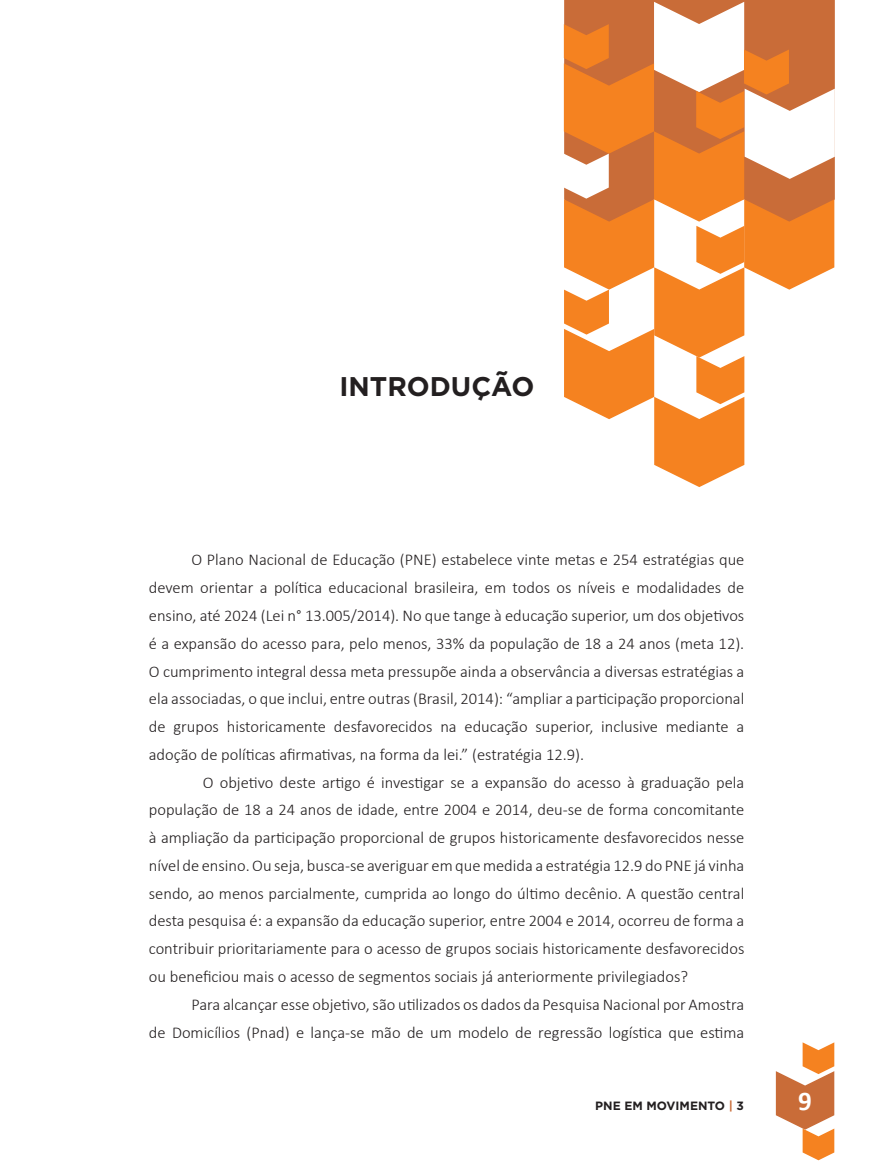
<style>
.page{position:relative;width:872px;height:1170px;background:#fff}
.page>*{position:absolute;margin:0;border:0;box-sizing:border-box;transform-origin:0 0}
.t1{font:700 27px "Gotham";color:#231f20}
.t2{font:700 27px "Calibri";color:#fff}
.t3{font:300 16.5px/27.8px "Calibri";color:#231f20;text-align:justify}
.t4{font:700 12px "Gotham";color:#231f20}
.s1{color:#c96c38}
</style>
<div class="page">
<svg style="left:564px;top:2px;width:271px;height:485px"></svg>
<svg style="left:776px;top:1042px;width:58px;height:118px"></svg>
<h1 class="t1" style="left:339px;top:368px;width:196px">INTRODUÇÃO</h1>
<p class="t3" style="left:149px;top:546px;width:597px;text-indent:43px">O Plano Nacional de Educação (PNE) estabelece vinte metas e 254 estratégias que devem orientar a política educacional brasileira, em todos os níveis e modalidades de ensino, até 2024 (Lei n° 13.005/2014). No que tange à educação superior, um dos objetivos é a expansão do acesso para, pelo menos, 33% da população de 18 a 24 anos (meta 12).<br>O cumprimento integral dessa meta pressupõe ainda a observância a diversas estratégias a ela associadas, o que inclui, entre outras (Brasil, 2014): “ampliar a participação proporcional de grupos historicamente desfavorecidos na educação superior, inclusive mediante a adoção de políticas afirmativas, na forma da lei.” (estratégia 12.9).</p>
<p class="t3" style="left:149px;top:768px;width:597px;text-indent:54px">O objetivo deste artigo é investigar se a expansão do acesso à graduação pela população de 18 a 24 anos de idade, entre 2004 e 2014, deu-se de forma concomitante à ampliação da participação proporcional de grupos historicamente desfavorecidos nesse nível de ensino. Ou seja, busca-se averiguar em que medida a estratégia 12.9 do PNE já vinha sendo, ao menos parcialmente, cumprida ao longo do último decênio. A questão central desta pesquisa é: a expansão da educação superior, entre 2004 e 2014, ocorreu de forma a contribuir prioritariamente para o acesso de grupos sociais historicamente desfavorecidos ou beneficiou mais o acesso de segmentos sociais já anteriormente privilegiados?</p>
<p class="t3" style="left:149px;top:990px;width:597px;text-align:right">Para alcançar esse objetivo, são utilizados os dados da Pesquisa Nacional por Amostra<br>de Domicílios (Pnad) e lança-se mão de um modelo de regressão logística que estima</p>
<p class="t4" style="left:595px;top:1097px;width:150px">PNE EM MOVIMENTO <span class="s1">|</span> 3</p>
<h1 class="t2" style="left:798px;top:1084px;width:15px">9</h1>
</div>
